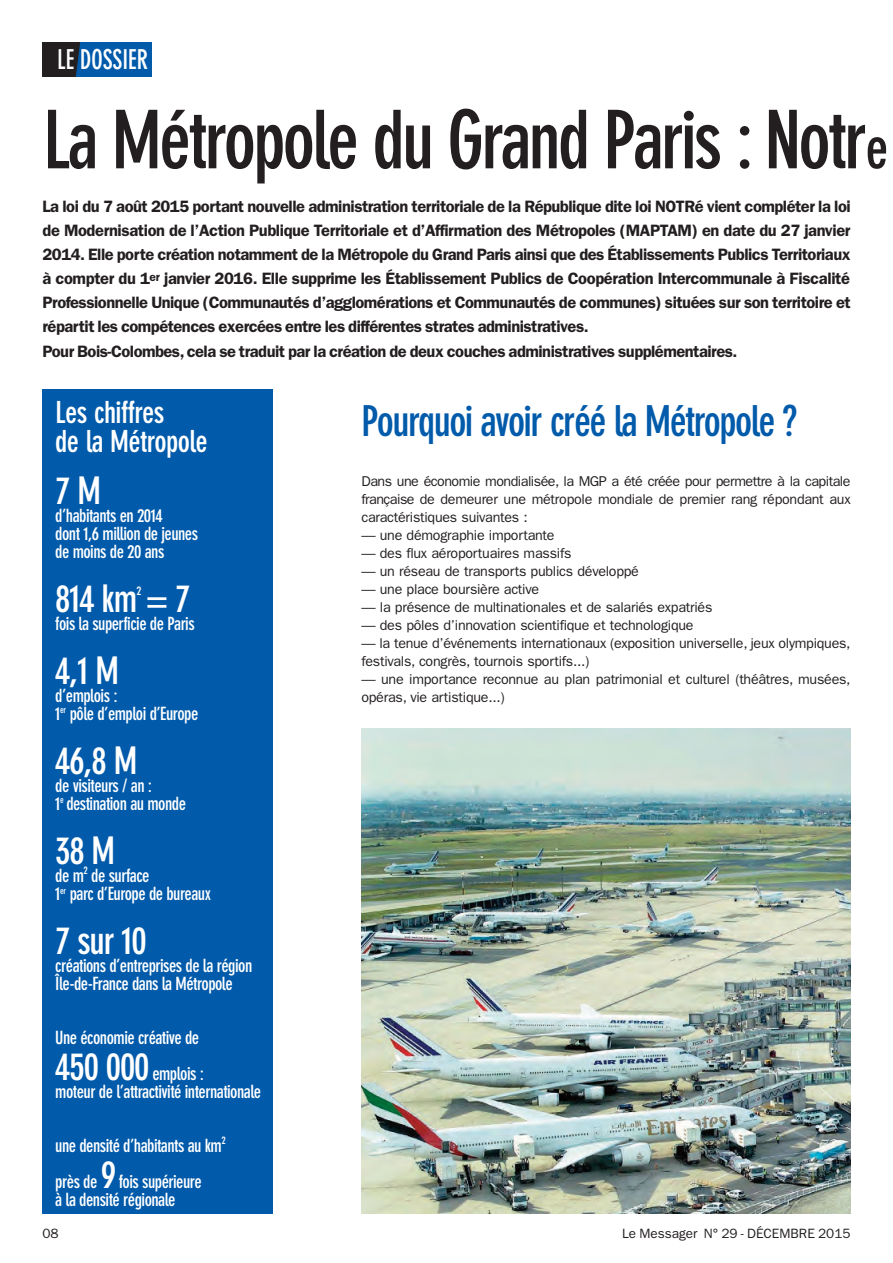
<style>
.page{position:relative;width:893px;height:1263px;background:#fff}
.page>*{position:absolute;margin:0;border:0;box-sizing:border-box;transform-origin:0 0}
.t1{font:700 condensed 79.5px "DIN Neuzeit Grotesk";letter-spacing:-.035em;color:#231f20}
.t2{font:700 condensed 42px "DIN Neuzeit Grotesk";letter-spacing:-.035em;color:#015aaa}
.t3{font:700 condensed 37.5px "DIN Neuzeit Grotesk";letter-spacing:-.03em;color:#fff}
.t4{font:700 condensed 30px/28.5px "DIN Neuzeit Grotesk";letter-spacing:-.02em;color:#fff}
.t5{font:700 condensed 27px "DIN Neuzeit Grotesk";color:#fff;scale:.9 1}
.t6{font:700 condensed 18px/18px "DIN Neuzeit Grotesk";letter-spacing:-.03em;color:#fff}
.t7{font:600 16.5px/24px "Franklin Gothic";letter-spacing:-.03em;color:#231f20}
.t8{font:14.25px/18px "Franklin Gothic";letter-spacing:-.02em;color:#231f20}
.t9{font:13.5px "Franklin Gothic";color:#231f20}
.t10{font:700 condensed 12px "DIN Neuzeit Grotesk";color:#fff}
.s1{font-size:57px}
.s2{font-size:37.5px}
</style>
<div class="page">
<div style="left:43px;top:43px;width:63px;height:34px;background:#231f20"></div>
<div style="left:76px;top:43px;width:75px;height:34px;background:#015aaa"></div>
<div style="left:43px;top:390px;width:230px;height:824px;background:#015aaa"></div>
<img style="left:362px;top:728px;width:488px;height:486px">
<h3 class="t5" style="left:57px;top:44px;width:102px">LE DOSSIER</h3>
<h1 class="t1" style="left:43px;top:94px;width:847px">La Métropole du Grand Paris : Notr<span class="s1">e</span></h1>
<p class="t7" style="left:43px;top:194px;width:810px">La loi du 7 août 2015 portant nouvelle administration territoriale de la République dite loi NOTRé vient compléter la loi de Modernisation de l’Action Publique Territoriale et d’Affirmation des Métropoles (MAPTAM) en date du 27 janvier 2014. Elle porte création notamment de la Métropole du Grand Paris ainsi que des Établissements Publics Territoriaux à compter du 1<sup>er</sup> janvier 2016. Elle supprime les Établissement Publics de Coopération Intercommunale à Fiscalité Professionnelle Unique (Communautés d’agglomérations et Communautés de communes) situées sur son territoire et répartit les compétences exercées entre les différentes strates administratives.<br>Pour Bois-Colombes, cela se traduit par la création de deux couches administratives supplémentaires.</p>
<h3 class="t4" style="left:55px;top:398px;width:154px">Les chiffres<br>de la Métropole</h3>
<h3 class="t3" style="left:55px;top:469px;width:47px">7 M</h3>
<p class="t6" style="left:55px;top:506px;width:144px">d’habitants en 2014<br>dont 1,6 million de jeunes de moins de 20 ans</p>
<h3 class="t3" style="left:55px;top:577px;width:137px">814 km = 7</h3>
<p class="t10" style="left:136px;top:584px;width:6px">2</p>
<p class="t6" style="left:55px;top:614px;width:141px">fois la superficie de Paris</p>
<h3 class="t3" style="left:55px;top:649px;width:65px">4,1 M</h3>
<p class="t6" style="left:55px;top:686px;width:145px">d’emplois :<br>1<sup>er</sup> pôle d’emploi d’Europe</p>
<h3 class="t3" style="left:55px;top:739px;width:84px">46,8 M</h3>
<p class="t6" style="left:55px;top:776px;width:132px">de visiteurs / an :<br>1<sup>e</sup> destination au monde</p>
<h3 class="t3" style="left:55px;top:829px;width:61px">38 M</h3>
<p class="t6" style="left:55px;top:866px;width:157px">de m<sup>2</sup> de surface<br>1<sup>er</sup> parc d’Europe de bureaux</p>
<h3 class="t3" style="left:55px;top:919px;width:93px">7 sur 10</h3>
<p class="t6" style="left:55px;top:956px;width:199px">créations d’entreprises de la région<br>Île-de-France dans la Métropole</p>
<p class="t6" style="left:55px;top:1019px;width:150px;line-height:36px">Une économie créative de<br><span class="s2">450 000</span> emplois :</p>
<p class="t6" style="left:55px;top:1082px;width:207px">moteur de l’attractivité internationale</p>
<p class="t6" style="left:55px;top:1127px;width:172px;line-height:36px">une densité d’habitants au km<sup>2 </sup>près de <span class="s2">9</span> fois supérieure</p>
<p class="t6" style="left:55px;top:1190px;width:122px">à la densité régionale</p>
<h2 class="t2" style="left:361px;top:396px;width:437px">Pourquoi avoir créé la Métropole ?</h2>
<p class="t8" style="left:361px;top:472px;width:491px;text-align:justify">Dans une économie mondialisée, la MGP a été créée pour permettre à la capitale française de demeurer une métropole mondiale de premier rang répondant aux caractéristiques suivantes :</p>
<p class="t8" style="left:361px;top:526px;width:195px">— une démographie importante</p>
<p class="t8" style="left:361px;top:544px;width:211px">— des flux aéroportuaires massifs</p>
<p class="t8" style="left:361px;top:562px;width:279px">— un réseau de transports publics développé</p>
<p class="t8" style="left:361px;top:580px;width:179px">— une place boursière active</p>
<p class="t8" style="left:361px;top:598px;width:353px">— la présence de multinationales et de salariés expatriés</p>
<p class="t8" style="left:361px;top:616px;width:334px">— des pôles d’innovation scientifique et technologique</p>
<p class="t8" style="left:361px;top:634px;width:491px">— la tenue d’événements internationaux (exposition universelle, jeux olympiques, festivals, congrès, tournois sportifs...)</p>
<p class="t8" style="left:361px;top:670px;width:491px">— une importance reconnue au plan patrimonial et culturel (théâtres, musées, opéras, vie artistique...)</p>
<p class="t9" style="left:43px;top:1226px;width:18px">08</p>
<p class="t9" style="left:622px;top:1226px;width:230px">Le Messager N° 29 - DÉCEMBRE 2015</p>
</div>
